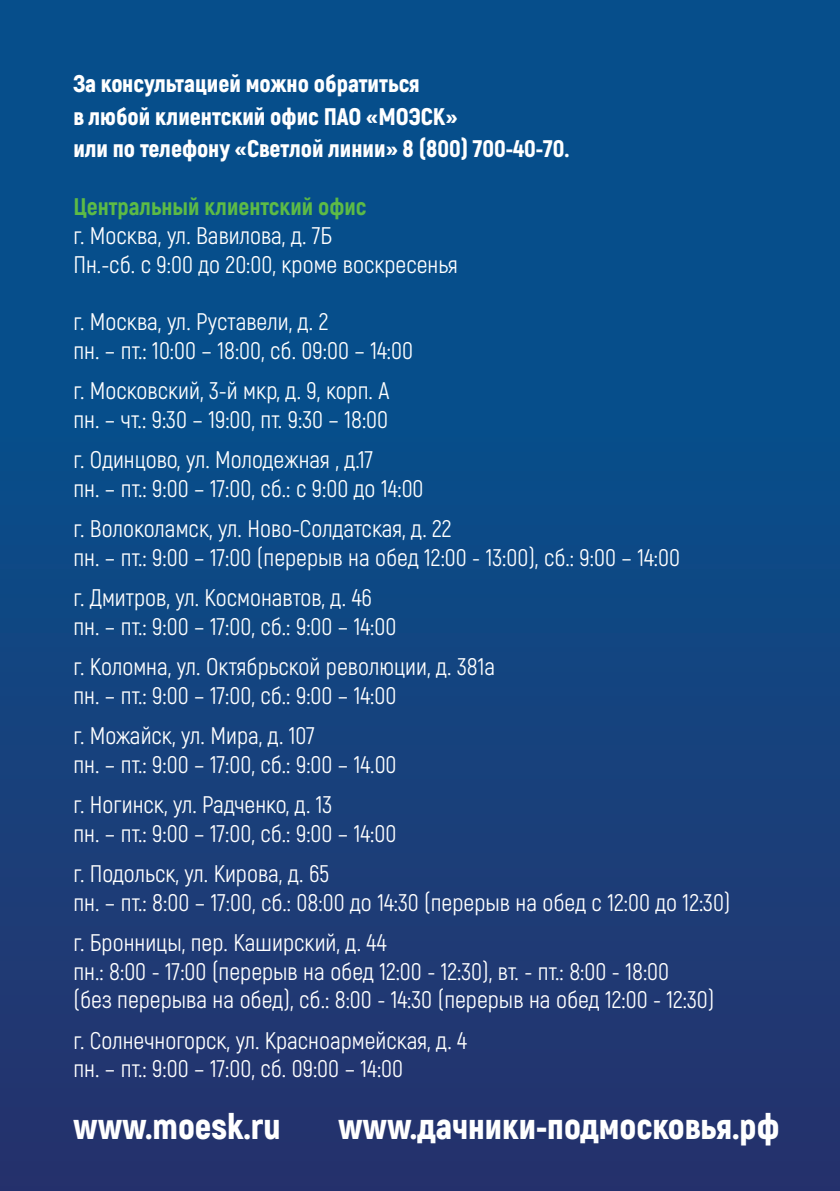
<style>
.page{position:relative;width:840px;height:1191px;background:#fff}
.page>*{position:absolute;margin:0;border:0;box-sizing:border-box;transform-origin:0 0}
.t1{font:900 36px "Akrobat";color:#fff}
.t2{font:24px/28.8px "Akrobat";color:#fff}
.t3{font:900 24px/32.8px "Akrobat";color:#fff}
.s1{font-weight:800;color:#5dbb46}
</style>
<div class="page">
<div style="left:0;top:0;width:839px;height:1191px;background:linear-gradient(to bottom,#005592,#24356f)"></div>
<p class="t3" style="left:73px;top:67px;width:497px">За консультацией можно обратиться<br>в любой клиентский офис ПАО «МОЭСК»<br>или по телефону «Светлой линии» 8 (800) 700-40-70.</p>
<p class="t2" style="left:73px;top:192px;width:385px"><span class="s1">Центральный клиентский офис<br></span>г. Москва, ул. Вавилова, д. 7Б<br>Пн.-сб. с 9:00 до 20:00, кроме воскресенья</p>
<p class="t2" style="left:73px;top:307px;width:341px">г. Москва, ул. Руставели, д. 2<br>пн. – пт.: 10:00 – 18:00, сб. 09:00 – 14:00</p>
<p class="t2" style="left:73px;top:376px;width:317px">г. Московский, 3-й мкр, д. 9, корп. А пн. – чт.: 9:30 – 19:00, пт. 9:30 – 18:00</p>
<p class="t2" style="left:73px;top:445px;width:351px">г. Одинцово, ул. Молодежная , д.17<br>пн. – пт.: 9:00 – 17:00, сб.: с 9:00 до 14:00</p>
<p class="t2" style="left:73px;top:514px;width:607px">г. Волоколамск, ул. Ново-Солдатская, д. 22<br>пн. – пт.: 9:00 – 17:00 (перерыв на обед 12:00 - 13:00), сб.: 9:00 – 14:00</p>
<p class="t2" style="left:73px;top:583px;width:324px">г. Дмитров, ул. Космонавтов, д. 46 пн. – пт.: 9:00 – 17:00, сб.: 9:00 – 14:00</p>
<p class="t2" style="left:73px;top:652px;width:423px">г. Коломна, ул. Октябрьской революции, д. 381а пн. – пт.: 9:00 – 17:00, сб.: 9:00 – 14:00</p>
<p class="t2" style="left:73px;top:721px;width:324px">г. Можайск, ул. Мира, д. 107<br>пн. – пт.: 9:00 – 17:00, сб.: 9:00 – 14.00</p>
<p class="t2" style="left:73px;top:790px;width:324px">г. Ногинск, ул. Радченко, д. 13<br>пн. – пт.: 9:00 – 17:00, сб.: 9:00 – 14:00</p>
<p class="t2" style="left:73px;top:859px;width:658px">г. Подольск, ул. Кирова, д. 65<br>пн. – пт.: 8:00 – 17:00, сб.: 08:00 до 14:30 (перерыв на обед с 12:00 до 12:30)</p>
<p class="t2" style="left:73px;top:928px;width:642px">г. Бронницы, пер. Каширский, д. 44<br>пн.: 8:00 - 17:00 (перерыв на обед 12:00 - 12:30), вт. - пт.: 8:00 - 18:00<br>(без перерыва на обед), сб.: 8:00 - 14:30 (перерыв на обед 12:00 - 12:30)</p>
<p class="t2" style="left:73px;top:1025px;width:395px">г. Солнечногорск, ул. Красноармейская, д. 4 пн. – пт.: 9:00 – 17:00, сб. 09:00 – 14:00</p>
<p class="t1" style="left:73px;top:1103px;width:208px">www.moesk.ru</p>
<p class="t1" style="left:338px;top:1103px;width:442px">www.дачники-подмосковья.рф</p>
</div>
